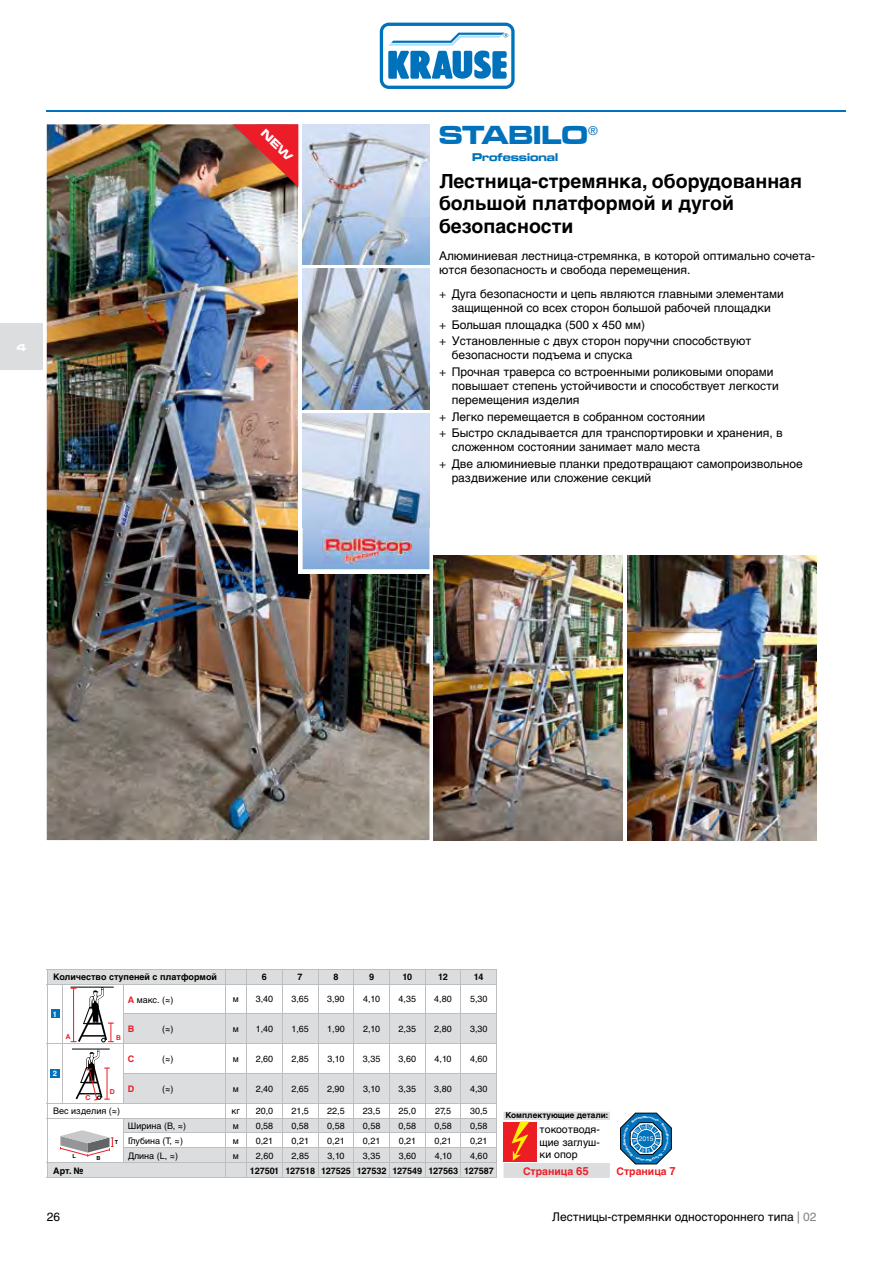
<style>
.page{position:relative;width:893px;height:1263px;background:#fff}
.page>*{position:absolute;margin:0;border:0;box-sizing:border-box;transform-origin:0 0}
.t1{font:27px "Microgramma D Bold Exte";color:#0072bc}
.t2{font:700 19.5px/22.5px "Helvetica Cyr";color:#000}
.t3{font:12px/16.4px "Helvetica Cyr Upright";color:#000}
.t4{font:11.7px "Microgramma D Bold Exte";color:#0072bc}
.t5{font:10.5px/12.6px "Helvetica Cyr Upright";color:#000;text-align:justify}
.t6{font:700 10.5px "Helvetica Cyr";color:#ed1d24}
.t7{font:10.5px "Microgramma D Bold Exte";color:#fff}
.t8{font:9px "Helvetica Cyr Upright";color:#000}
.t9{font:700 9px "Helvetica Cyr";color:#000}
.t10{font:700 9px "Helvetica Cyr";color:#ed1d24}
.t11{font:700 8.25px "Helvetica Cyr";color:#000}
.t12{font:700 7.5px "Helvetica Cyr";color:#fff}
.t13{font:700 6.75px "Helvetica Neue LT";color:#ed1d24}
.t14{font:6.6px "Helvetica Neue LT";color:#fff}
.t15{font:700 5.55px "Helvetica LT Std";color:#000}
.s1{font-family:"Helvetica Neue LT"}
.s2{font-family:"Helvetica Cyr";font-weight:700;color:#ed1d24}
.s3{font-size:11.25px}
.s4{font-family:"Helvetica Neue LT";font-size:11.25px}
.s5{color:#808285}
</style>
<div class="page">
<svg style="left:378px;top:21px;width:138px;height:69px"></svg>
<svg style="left:380px;top:23px;width:135px;height:66px"></svg>
<hr style="left:47px;top:110px;width:799px;height:1px;background:#0072bc">
<div style="left:0;top:323px;width:43px;height:47px;background:#dcddde"></div>
<img style="left:47px;top:124px;width:382px;height:716px">
<svg style="left:298px;top:124px;width:136px;height:449px"></svg>
<img style="left:303px;top:124px;width:126px;height:141px">
<svg style="left:47px;top:969px;width:450px;height:209px"></svg>
<img style="left:434px;top:555px;width:189px;height:285px">
<img style="left:627px;top:555px;width:189px;height:285px">
<svg style="left:504px;top:1112px;width:106px;height:66px"></svg>
<img style="left:303px;top:269px;width:126px;height:300px">
<img style="left:303px;top:413px;width:126px;height:114px">
<img style="left:323px;top:530px;width:89px;height:34px">
<svg style="left:232px;top:124px;width:66px;height:63px;background:#c24835"></svg>
<svg style="left:620px;top:1112px;width:52px;height:53px"></svg>
<p class="t7" style="left:16px;top:340px;width:11px">4</p>
<h1 class="t1" style="left:439px;top:117px;width:160px">STABILO<sup>®</sup></h1>
<p class="t4" style="left:472px;top:149px;width:88px">Professional</p>
<h2 class="t2" style="left:439px;top:169px;width:364px">Лестница-стремянка, оборудованная большой платформой и дугой безопасности</h2>
<p class="t3" style="left:439px;top:248px;width:378px;line-height:14.2px">Алюминиевая лестница-стремянка, в которой оптимально сочета&shy;ются безопасность и свобода перемещения.</p>
<p class="t3" style="left:439px;top:287px;width:346px;line-height:14.2px;text-align:center"><span class="s1">+</span> Дуга безопасности и цепь являются главными элементами защищенной со всех сторон большой рабочей площадки</p>
<p class="t3" style="left:439px;top:316px;width:314px"><span class="s1">+</span> Большая площадка (500 х 450 мм)<br><span class="s1">+</span> Установленные с двух сторон поручни способствуют</p>
<p class="t3" style="left:439px;top:347px;width:336px;text-indent:13px">безопасности подъема и спуска<br><span class="s1">+</span> Прочная траверса со встроенными роликовыми опорами</p>
<p class="t3" style="left:452px;top:379px;width:328px;line-height:14.2px">повышает степень устойчивости и способствует легкости перемещения изделия</p>
<p class="t3" style="left:439px;top:408px;width:345px"><span class="s1">+</span> Легко перемещается в собранном состоянии<br><span class="s1">+</span> Быстро складывается для транспортировки и хранения, в</p>
<p class="t3" style="left:439px;top:439px;width:365px;text-indent:13px">сложенном состоянии занимает мало места<br><span class="s1">+</span> Две алюминиевые планки предотвращают самопроизвольное</p>
<p class="t3" style="left:452px;top:470px;width:201px">раздвижение или сложение секций</p>
<p class="t9" style="left:53px;top:972px;width:165px">Количество ступеней с платформой</p>
<p class="t9" style="left:262px;top:972px;width:7px">6</p>
<p class="t9" style="left:298px;top:972px;width:7px">7</p>
<p class="t9" style="left:333px;top:972px;width:7px">8</p>
<p class="t9" style="left:369px;top:972px;width:7px">9</p>
<p class="t9" style="left:403px;top:972px;width:11px">10</p>
<p class="t9" style="left:438px;top:972px;width:11px">12</p>
<p class="t9" style="left:474px;top:972px;width:11px">14</p>
<p class="t12" style="left:53px;top:1010px;width:6px">1</p>
<p class="t8" style="left:128px;top:994px;width:47px"><span class="s2">A</span> макс. (≈)</p>
<p class="t8" style="left:233px;top:994px;width:7px">м</p>
<p class="t8" style="left:256px;top:994px;width:19px">3,40</p>
<p class="t8" style="left:291px;top:994px;width:19px">3,65</p>
<p class="t8" style="left:327px;top:994px;width:19px">3,90</p>
<p class="t8" style="left:363px;top:994px;width:19px">4,10</p>
<p class="t8" style="left:399px;top:994px;width:19px">4,35</p>
<p class="t8" style="left:434px;top:994px;width:19px">4,80</p>
<p class="t8" style="left:470px;top:994px;width:19px">5,30</p>
<p class="t10" style="left:128px;top:1024px;width:8px">B</p>
<p class="t8" style="left:162px;top:1024px;width:13px">(≈)</p>
<p class="t8" style="left:233px;top:1024px;width:7px">м</p>
<p class="t8" style="left:256px;top:1024px;width:19px">1,40</p>
<p class="t8" style="left:291px;top:1024px;width:19px">1,65</p>
<p class="t8" style="left:327px;top:1024px;width:19px">1,90</p>
<p class="t8" style="left:363px;top:1024px;width:19px">2,10</p>
<p class="t8" style="left:399px;top:1024px;width:19px">2,35</p>
<p class="t8" style="left:434px;top:1024px;width:19px">2,80</p>
<p class="t8" style="left:470px;top:1024px;width:19px">3,30</p>
<p class="t13" style="left:66px;top:1033px;width:6px">A</p>
<p class="t13" style="left:116px;top:1033px;width:6px">B</p>
<p class="t12" style="left:53px;top:1069px;width:6px">2</p>
<p class="t13" style="left:85px;top:1093px;width:7px">C</p>
<p class="t13" style="left:110px;top:1087px;width:7px">D</p>
<p class="t10" style="left:128px;top:1054px;width:8px">C</p>
<p class="t8" style="left:162px;top:1054px;width:13px">(≈)</p>
<p class="t8" style="left:233px;top:1054px;width:7px">м</p>
<p class="t8" style="left:256px;top:1054px;width:19px">2,60</p>
<p class="t8" style="left:291px;top:1054px;width:19px">2,85</p>
<p class="t8" style="left:327px;top:1054px;width:19px">3,10</p>
<p class="t8" style="left:363px;top:1054px;width:19px">3,35</p>
<p class="t8" style="left:399px;top:1054px;width:19px">3,60</p>
<p class="t8" style="left:435px;top:1054px;width:19px">4,10</p>
<p class="t8" style="left:470px;top:1054px;width:19px">4,60</p>
<p class="t10" style="left:128px;top:1083px;width:8px">D</p>
<p class="t8" style="left:162px;top:1083px;width:13px">(≈)</p>
<p class="t8" style="left:233px;top:1083px;width:7px">м</p>
<p class="t8" style="left:256px;top:1083px;width:19px">2,40</p>
<p class="t8" style="left:291px;top:1083px;width:19px">2,65</p>
<p class="t8" style="left:327px;top:1083px;width:19px">2,90</p>
<p class="t8" style="left:363px;top:1083px;width:19px">3,10</p>
<p class="t8" style="left:399px;top:1083px;width:19px">3,35</p>
<p class="t8" style="left:434px;top:1083px;width:19px">3,80</p>
<p class="t8" style="left:470px;top:1083px;width:19px">4,30</p>
<p class="t8" style="left:53px;top:1106px;width:69px">Вес изделия (≈)</p>
<p class="t8" style="left:232px;top:1106px;width:10px">кг</p>
<p class="t8" style="left:256px;top:1106px;width:19px">20,0</p>
<p class="t8" style="left:291px;top:1106px;width:19px">21,5</p>
<p class="t8" style="left:327px;top:1106px;width:19px">22,5</p>
<p class="t8" style="left:363px;top:1106px;width:19px">23,5</p>
<p class="t8" style="left:399px;top:1106px;width:19px">25,0</p>
<p class="t8" style="left:435px;top:1106px;width:17px">27,5</p>
<p class="t8" style="left:470px;top:1106px;width:19px">30,5</p>
<p class="t8" style="left:128px;top:1121px;width:60px">Ширина (B, ≈)</p>
<p class="t8" style="left:233px;top:1121px;width:7px">м</p>
<p class="t8" style="left:256px;top:1121px;width:19px">0,58</p>
<p class="t8" style="left:291px;top:1121px;width:19px">0,58</p>
<p class="t8" style="left:327px;top:1121px;width:19px">0,58</p>
<p class="t8" style="left:363px;top:1121px;width:19px">0,58</p>
<p class="t8" style="left:399px;top:1121px;width:19px">0,58</p>
<p class="t8" style="left:434px;top:1121px;width:19px">0,58</p>
<p class="t8" style="left:470px;top:1121px;width:19px">0,58</p>
<p class="t8" style="left:128px;top:1136px;width:56px">Глубина (T, ≈)</p>
<p class="t8" style="left:233px;top:1136px;width:7px">м</p>
<p class="t8" style="left:256px;top:1136px;width:19px">0,21</p>
<p class="t8" style="left:291px;top:1136px;width:19px">0,21</p>
<p class="t8" style="left:327px;top:1136px;width:19px">0,21</p>
<p class="t8" style="left:363px;top:1136px;width:19px">0,21</p>
<p class="t8" style="left:399px;top:1136px;width:19px">0,21</p>
<p class="t8" style="left:434px;top:1136px;width:19px">0,21</p>
<p class="t8" style="left:470px;top:1136px;width:19px">0,21</p>
<p class="t8" style="left:128px;top:1150px;width:52px">Длина (L, ≈)</p>
<p class="t8" style="left:233px;top:1150px;width:7px">м</p>
<p class="t8" style="left:256px;top:1150px;width:19px">2,60</p>
<p class="t8" style="left:292px;top:1150px;width:19px">2,85</p>
<p class="t8" style="left:327px;top:1150px;width:19px">3,10</p>
<p class="t8" style="left:363px;top:1150px;width:19px">3,35</p>
<p class="t8" style="left:399px;top:1150px;width:19px">3,60</p>
<p class="t8" style="left:435px;top:1150px;width:19px">4,10</p>
<p class="t8" style="left:470px;top:1150px;width:19px">4,60</p>
<p class="t9" style="left:53px;top:1165px;width:31px">Арт. №</p>
<p class="t9" style="left:250px;top:1165px;width:245px">127501 127518 127525 127532 127549 127563 127587</p>
<p class="t15" style="left:115px;top:1139px;width:5px">T</p>
<p class="t15" style="left:72px;top:1152px;width:5px">L</p>
<p class="t15" style="left:97px;top:1154px;width:6px">B</p>
<p class="t11" style="left:506px;top:1110px;width:104px">Комплектующие детали:</p>
<p class="t5" style="left:540px;top:1123px;width:62px">токоотводя&shy;щие заглуш&shy;ки опор</p>
<p class="t6" style="left:523px;top:1165px;width:67px">Страница <span class="s3">65</span></p>
<p class="t14" style="left:639px;top:1135px;width:16px">2015</p>
<p class="t6" style="left:616px;top:1165px;width:61px">Страница <span class="s4">7</span></p>
<p class="t3" style="left:47px;top:1209px;width:15px">26</p>
<p class="t3" style="left:552px;top:1209px;width:266px">Лестницы-стремянки одностороннего типа <span class="s5">| 02</span></p>
</div>
